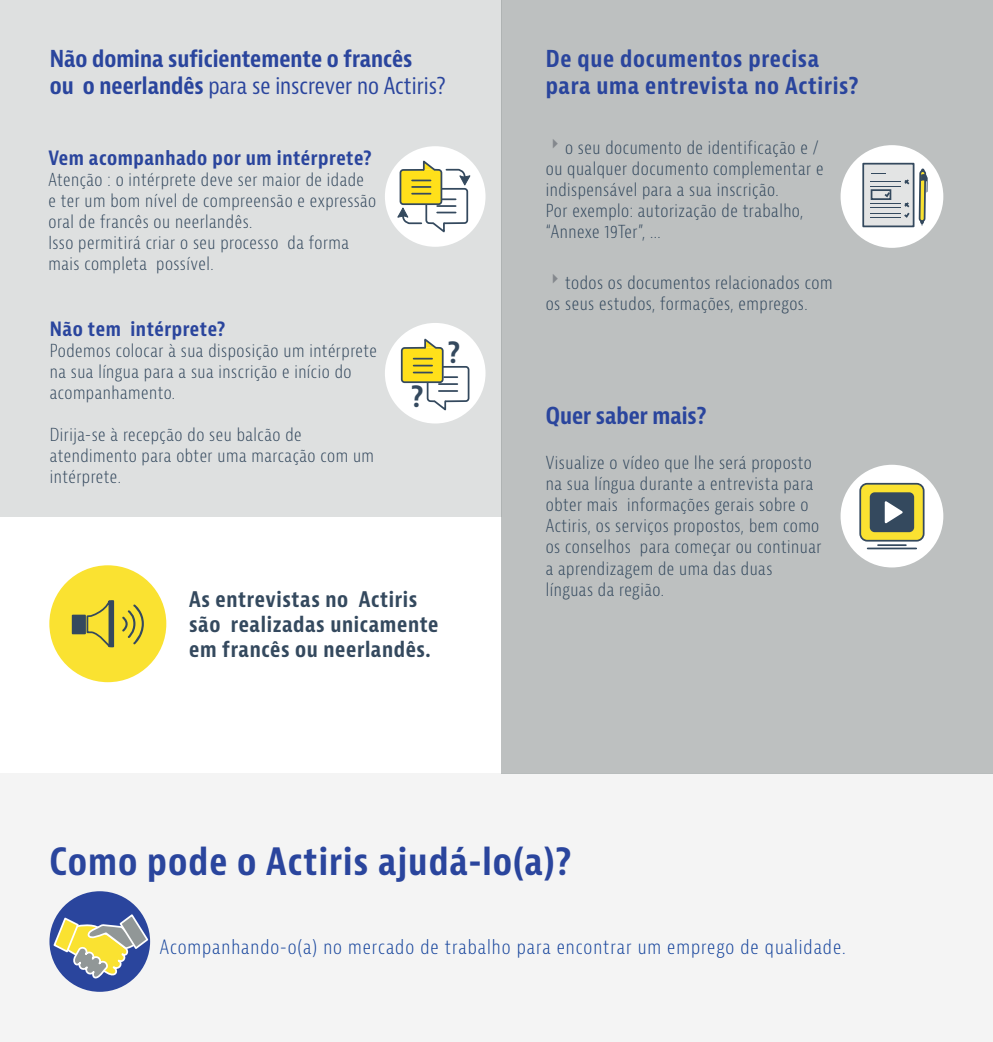
<style>
.page{position:relative;width:993px;height:1042px;background:#fff}
.page>*{position:absolute;margin:0;border:0;box-sizing:border-box;transform-origin:0 0}
.t1{font:700 condensed 36.75px "Bernina Sans";letter-spacing:.03em;color:#2a459d}
.t2{font:700 condensed 28.7px "Bernina Sans";color:#34495e}
.t3{font:700 condensed 22.75px "Bernina Sans";letter-spacing:.02em;color:#2a459d}
.t4{font:700 condensed 22.75px "Bernina Sans";color:#2a459d}
.t5{font:condensed 22.75px "Bernina Sans";color:#2a459d}
.t6{font:700 condensed 21px "Bernina Sans";letter-spacing:.03em;color:#34495e}
.t7{font:300 condensed 19.25px "Bernina Sans";letter-spacing:.05em;color:#18469d}
.t8{font:700 condensed 19.25px "Bernina Sans";letter-spacing:.03em;color:#2a459d}
.t9{font:300 condensed 17.5px/21px "Bernina Sans";letter-spacing:.03em;color:#34495e}
.s1{font-weight:700}
</style>
<div class="page">
<div style="left:0;top:773px;width:992px;height:269px;background:#f4f4f4"></div>
<div style="left:501px;top:0;width:491px;height:773px;background:#bdc0c0"></div>
<div style="left:49px;top:565px;width:117px;height:117px;background:#fae231;border-radius:50%"></div>
<div style="left:0;top:0;width:501px;height:516px;background:#dee0e0"></div>
<div style="left:385px;top:323px;width:100px;height:100px;background:#fff;border-radius:50%"></div>
<svg style="left:86px;top:600px;width:26px;height:48px"></svg>
<hr style="left:110px;top:600px;width:4px;height:47px;background:#34495e">
<div style="left:72px;top:615px;width:14px;height:19px;background:#34495e;border:2px solid #34495e"></div>
<svg style="left:122px;top:604px;width:22px;height:40px"></svg>
<div style="left:49px;top:891px;width:101px;height:101px;background:#2a459d;border-radius:50%"></div>
<div style="left:385px;top:146px;width:100px;height:101px;background:#fff;border-radius:50%"></div>
<svg style="left:397px;top:158px;width:73px;height:77px"></svg>
<svg style="left:52px;top:913px;width:98px;height:67px"></svg>
<div style="left:426px;top:366px;width:43px;height:36px;border:2px solid #34495e;border-radius:3px"></div>
<svg style="left:432px;top:399px;width:15px;height:12px"></svg>
<div style="left:401px;top:348px;width:41px;height:34px;background:#ffe01a;border-radius:3px"></div>
<svg style="left:438px;top:376px;width:19px;height:16px"></svg>
<div style="left:401px;top:347px;width:42px;height:36px;border:2px solid #34495e;border-radius:3px"></div>
<svg style="left:423px;top:338px;width:15px;height:12px"></svg>
<svg style="left:413px;top:358px;width:19px;height:1px"></svg>
<svg style="left:413px;top:365px;width:19px;height:1px"></svg>
<svg style="left:413px;top:372px;width:19px;height:1px"></svg>
<div style="left:840px;top:145px;width:103px;height:103px;background:#fff;border-radius:50%"></div>
<div style="left:862px;top:163px;width:52px;height:64px;background:#e3e4e4;border:2px solid #34495e"></div>
<svg style="left:870px;top:173px;width:40px;height:45px"></svg>
<svg style="left:917px;top:152px;width:10px;height:321px"></svg>
<div style="left:840px;top:465px;width:103px;height:102px;background:#fff;border-radius:50%"></div>
<div style="left:860px;top:484px;width:63px;height:57px;background:#fae231;border-radius:7px"></div>
<div style="left:859px;top:483px;width:65px;height:58px;border:2px solid #34495e;border-radius:7px"></div>
<div style="left:869px;top:492px;width:44px;height:40px;background:#34495e;border-radius:5px"></div>
<hr style="left:877px;top:544px;width:28px;height:2px;background:#34495e">
<hr style="left:867px;top:547px;width:48px;height:2px;background:#34495e">
<svg style="left:884px;top:501px;width:19px;height:23px"></svg>
<p class="t4" style="left:50px;top:44px;width:364px">Não domina suficientemente o francês</p>
<p class="t5" style="left:50px;top:72px;width:397px"><span class="s1">ou o neerlandês</span> para se inscrever no Actiris?</p>
<p class="t8" style="left:48px;top:146px;width:325px">Vem acompanhado por um intérprete?</p>
<p class="t9" style="left:48px;top:169px;width:329px">Atenção : o intérprete deve ser maior de idade<br>e ter um bom nível de compreensão e expressão oral de francês ou neerlandês.</p>
<p class="t9" style="left:48px;top:232px;width:302px">Isso permitirá criar o seu processo da forma mais completa possível.</p>
<p class="t8" style="left:50px;top:317px;width:177px">Não tem intérprete?</p>
<p class="t9" style="left:50px;top:341px;width:328px">Podemos colocar à sua disposição um intérprete na sua língua para a sua inscrição e início do acompanhamento.</p>
<p class="t9" style="left:50px;top:425px;width:326px">Dirija-se à recepção do seu balcão de atendimento para obter uma marcação com um intérprete.</p>
<p class="t2" style="left:411px;top:379px;width:14px">?</p>
<p class="t2" style="left:447px;top:335px;width:14px">?</p>
<p class="t6" style="left:189px;top:586px;width:229px">As entrevistas no Actiris</p>
<p class="t6" style="left:189px;top:612px;width:251px">são realizadas unicamente</p>
<p class="t6" style="left:189px;top:637px;width:243px">em francês ou neerlandês.</p>
<p class="t3" style="left:545px;top:44px;width:275px">De que documentos precisa</p>
<p class="t3" style="left:545px;top:72px;width:314px">para uma entrevista no Actiris?</p>
<p class="t9" style="left:545px;top:137px;width:279px;text-indent:19px">o seu documento de identificação e / ou qualquer documento complementar e indispensável para a sua inscrição.</p>
<p class="t9" style="left:545px;top:200px;width:259px">Por exemplo: autorização de trabalho, “Annexe 19Ter”, ...</p>
<p class="t9" style="left:545px;top:272px;width:288px;text-indent:19px">todos os documentos relacionados com os seus estudos, formações, empregos.</p>
<p class="t4" style="left:545px;top:402px;width:162px">Quer saber mais?</p>
<p class="t9" style="left:545px;top:453px;width:269px;text-align:justify">Visualize o vídeo que lhe será proposto na sua língua durante a entrevista para obter mais informações gerais sobre o</p>
<p class="t9" style="left:545px;top:516px;width:277px">Actiris, os serviços propostos, bem como os conselhos para começar ou continuar a aprendizagem de uma das duas línguas da região.</p>
<p class="t1" style="left:49px;top:839px;width:523px">Como pode o Actiris ajudá-lo(a)?</p>
<p class="t7" style="left:160px;top:935px;width:687px">Acompanhando-o(a) no mercado de trabalho para encontrar um emprego de qualidade.</p>
</div>
